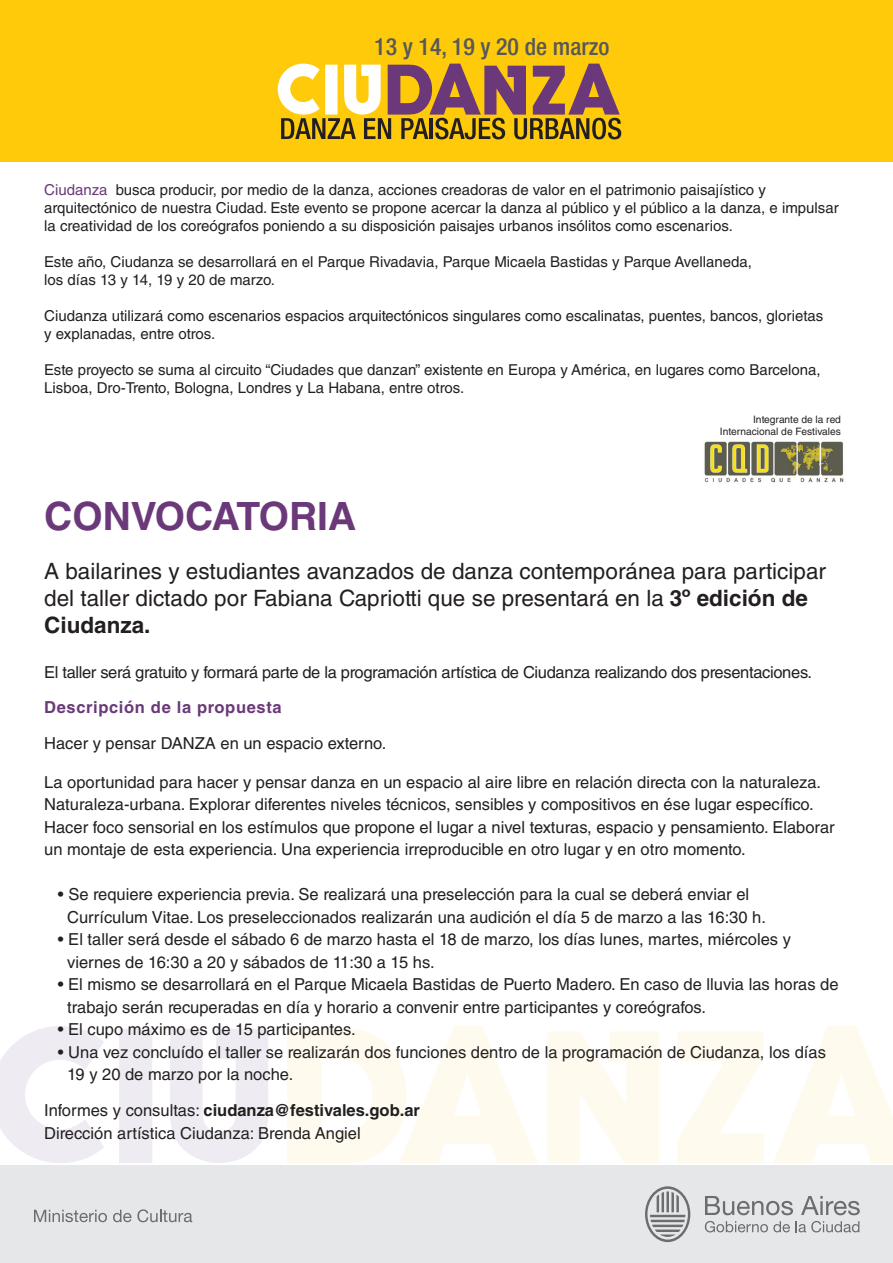
<style>
.page{position:relative;width:893px;height:1263px;background:#fff}
.page>*{position:absolute;margin:0;border:0;box-sizing:border-box;transform-origin:0 0}
.t1{font:700 39px "Helvetica LT Std";color:#6b3979}
.t2{font:500 condensed 23.7px "Helvetica Neue";color:#57585a}
.t3{font:22.5px/27px "Helvetica LT Std";color:#231f20}
.t4{font:16.5px/22.5px "Helvetica LT Std";color:#231f20}
.t5{font:16.5px "Helvetica LT Std";letter-spacing:-.02em;color:#231f20}
.t6{font:700 16.5px "Helvetica LT Std";letter-spacing:.04em;color:#6b3979}
.t7{font:15px/18px "Helvetica LT Std";color:#231f20}
.t8{font:10.2px/12.3px "Helvetica LT Std";color:#231f20;text-align:right}
.s1{color:#6b3979}
.s2{font-weight:700}
</style>
<div class="page">
<img style="left:704px;top:441px;width:140px;height:42px">
<div style="left:0;top:0;width:602px;height:161px;background:#feca0a"></div>
<div style="left:602px;top:0;width:291px;height:161px;background:#feca0a"></div>
<svg style="left:0;top:1026px;width:268px;height:137px"></svg>
<svg style="left:287px;top:1026px;width:606px;height:137px;fill:#fefaee"></svg>
<div style="left:0;top:1166px;width:893px;height:97px;background:#e6e7e9"></div>
<svg style="left:705px;top:1196px;width:88px;height:19px"></svg>
<svg style="left:801px;top:1196px;width:59px;height:19px"></svg>
<svg style="left:705px;top:1221px;width:85px;height:11px"></svg>
<svg style="left:796px;top:1221px;width:63px;height:11px"></svg>
<svg style="left:645px;top:1186px;width:45px;height:56px"></svg>
<svg style="left:34px;top:1210px;width:73px;height:12px"></svg>
<svg style="left:113px;top:1210px;width:18px;height:12px"></svg>
<svg style="left:137px;top:1209px;width:55px;height:13px"></svg>
<svg style="left:278px;top:64px;width:343px;height:75px;background:#bb9347"></svg>
<h2 class="t2" style="left:374px;top:32px;width:237px">13 y 14, 19 y 20 de marzo</h2>
<p class="t7" style="left:44px;top:181px;width:796px"><span class="s1">Ciudanza</span> busca producir, por medio de la danza, acciones creadoras de valor en el patrimonio paisajístico y arquitectónico de nuestra Ciudad. Este evento se propone acercar la danza al público y el público a la danza, e impulsar la creatividad de los coreógrafos poniendo a su disposición paisajes urbanos insólitos como escenarios.</p>
<p class="t7" style="left:44px;top:253px;width:709px">Este año, Ciudanza se desarrollará en el Parque Rivadavia, Parque Micaela Bastidas y Parque Avellaneda, los días 13 y 14, 19 y 20 de marzo.</p>
<p class="t7" style="left:44px;top:307px;width:781px">Ciudanza utilizará como escenarios espacios arquitectónicos singulares como escalinatas, puentes, bancos, glorietas y explanadas, entre otros.</p>
<p class="t7" style="left:44px;top:361px;width:778px">Este proyecto se suma al circuito “Ciudades que danzan” existente en Europa y América, en lugares como Barcelona,<br>Lisboa, Dro-Trento, Bologna, Londres y La Habana, entre otros.</p>
<p class="t8" style="left:720px;top:413px;width:123px">Integrante de la red<br>Internacional de Festivales</p>
<h1 class="t1" style="left:44px;top:492px;width:314px">CONVOCATORIA</h1>
<h3 class="t3" style="left:44px;top:558px;width:783px">A bailarines y estudiantes avanzados de danza contemporánea para participar del taller dictado por Fabiana Capriotti que se presentará en la <span class="s2">3º edición de<br>Ciudanza.</span></h3>
<p class="t5" style="left:44px;top:663px;width:769px">El taller será gratuito y formará parte de la programación artística de Ciudanza realizando dos presentaciones.</p>
<p class="t6" style="left:44px;top:697px;width:239px">Descripción de la propuesta</p>
<p class="t4" style="left:44px;top:732px;width:344px">Hacer y pensar DANZA en un espacio externo.</p>
<p class="t4" style="left:44px;top:771px;width:792px">La oportunidad para hacer y pensar danza en un espacio al aire libre en relación directa con la naturaleza.<br>Naturaleza-urbana. Explorar diferentes niveles técnicos, sensibles y compositivos en ése lugar específico.<br>Hacer foco sensorial en los estímulos que propone el lugar a nivel texturas, espacio y pensamiento. Elaborar un montaje de esta experiencia. Una experiencia irreproducible en otro lugar y en otro momento.</p>
<p class="t4" style="left:67px;top:883px;width:700px;text-indent:-9px">• Se requiere experiencia previa. Se realizará una preselección para la cual se deberá enviar el<br>Currículum Vitae. Los preseleccionados realizarán una audición el día 5 de marzo a las 16:30 h.</p>
<p class="t4" style="left:67px;top:928px;width:725px;text-indent:-9px">• El taller será desde el sábado 6 de marzo hasta el 18 de marzo, los días lunes, martes, miércoles y viernes de 16:30 a 20 y sábados de 11:30 a 15 hs.</p>
<p class="t4" style="left:67px;top:973px;width:773px;text-indent:-9px">• El mismo se desarrollará en el Parque Micaela Bastidas de Puerto Madero. En caso de lluvia las horas de trabajo serán recuperadas en día y horario a convenir entre participantes y coreógrafos.</p>
<p class="t4" style="left:58px;top:1018px;width:299px">• El cupo máximo es de 15 participantes.</p>
<p class="t4" style="left:67px;top:1041px;width:760px;text-indent:-9px">• Una vez concluído el taller se realizarán dos funciones dentro de la programación de Ciudanza, los días<br>19 y 20 de marzo por la noche.</p>
<p class="t4" style="left:44px;top:1099px;width:377px">Informes y consultas: <span class="s2">ciudanza@festivales.gob.ar<br></span>Dirección artística Ciudanza: Brenda Angiel</p>
</div>
